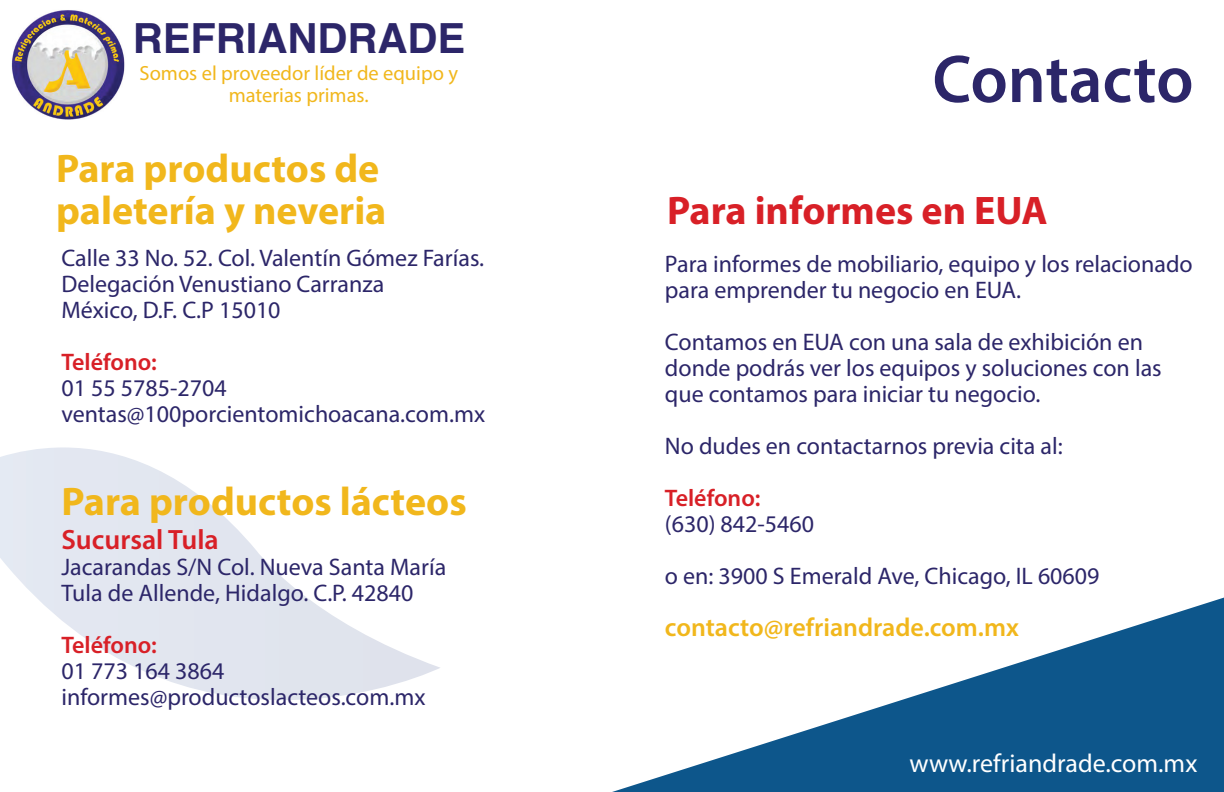
<style>
.page{position:relative;width:1224px;height:792px;background:#fff}
.page>*{position:absolute;margin:0;border:0;box-sizing:border-box;transform-origin:0 0}
.t1{font:600 68px "Myriad Pro";color:#2c2669}
.t2{font:700 41.6px "Helvetica";color:#2c2669}
.t3{font:700 40px/42px "Myriad Pro";color:#f1b71c}
.t4{font:700 40px "Myriad Pro";color:#d82027}
.t5{font:600 28px "Myriad Pro";color:#d82027}
.t6{font:600 26px "Myriad Pro";color:#f1b71c}
.t7{font:26px "Myriad Pro";color:#fff}
.t8{font:24px/26px "Myriad Pro";color:#2c2669}
.t9{font:600 24px "Myriad Pro";color:#d82027}
.t10{font:20.4px/22px "Myriad Pro";color:#f1b71c;text-align:center}
</style>
<div class="page">
<svg style="left:0;top:447px;width:440px;height:253px"></svg>
<img style="left:11px;top:10px;width:114px;height:110px">
<img style="left:612px;top:598px;width:612px;height:194px">
<h2 class="t2" style="left:133px;top:21px;width:334px">REFRIANDRADE</h2>
<p class="t10" style="left:139px;top:62px;width:320px">Somos el proveedor líder de equipo y materias primas.</p>
<h3 class="t3" style="left:56px;top:146px;width:332px">Para productos de paletería y neveria</h3>
<p class="t8" style="left:61px;top:245px;width:424px">Calle 33 No. 52. Col. Valentín Gómez Farías.<br>Delegación Venustiano Carranza<br>México, D.F. C.P 15010</p>
<p class="t9" style="left:61px;top:347px;width:97px">Teléfono:</p>
<p class="t8" style="left:61px;top:375px;width:425px">01 55 5785-2704 ventas@100porcientomichoacana.com.mx</p>
<h3 class="t3" style="left:61px;top:479px;width:407px">Para productos lácteos</h3>
<p class="t5" style="left:61px;top:522px;width:159px">Sucursal Tula</p>
<p class="t8" style="left:61px;top:553px;width:386px">Jacarandas S/N Col. Nueva Santa María<br>Tula de Allende, Hidalgo. C.P. 42840</p>
<p class="t9" style="left:61px;top:630px;width:97px">Teléfono:</p>
<p class="t8" style="left:61px;top:657px;width:366px">01 773 164 3864 informes@productoslacteos.com.mx</p>
<h1 class="t1" style="left:932px;top:36px;width:263px">Contacto</h1>
<h3 class="t4" style="left:667px;top:184px;width:382px">Para informes en EUA</h3>
<p class="t8" style="left:665px;top:251px;width:529px">Para informes de mobiliario, equipo y los relacionado para emprender tu negocio en EUA.</p>
<p class="t8" style="left:665px;top:329px;width:498px">Contamos en EUA con una sala de exhibición en donde podrás ver los equipos y soluciones con las que contamos para iniciar tu negocio.</p>
<p class="t8" style="left:665px;top:433px;width:399px">No dudes en contactarnos previa cita al:</p>
<p class="t9" style="left:665px;top:483px;width:97px">Teléfono:</p>
<p class="t8" style="left:665px;top:498px;width:436px;line-height:52px">(630) 842-5460<br>o en: 3900 S Emerald Ave, Chicago, IL 60609</p>
<p class="t6" style="left:665px;top:611px;width:356px">contacto@refriandrade.com.mx</p>
<p class="t7" style="left:910px;top:747px;width:289px">www.refriandrade.com.mx</p>
</div>
